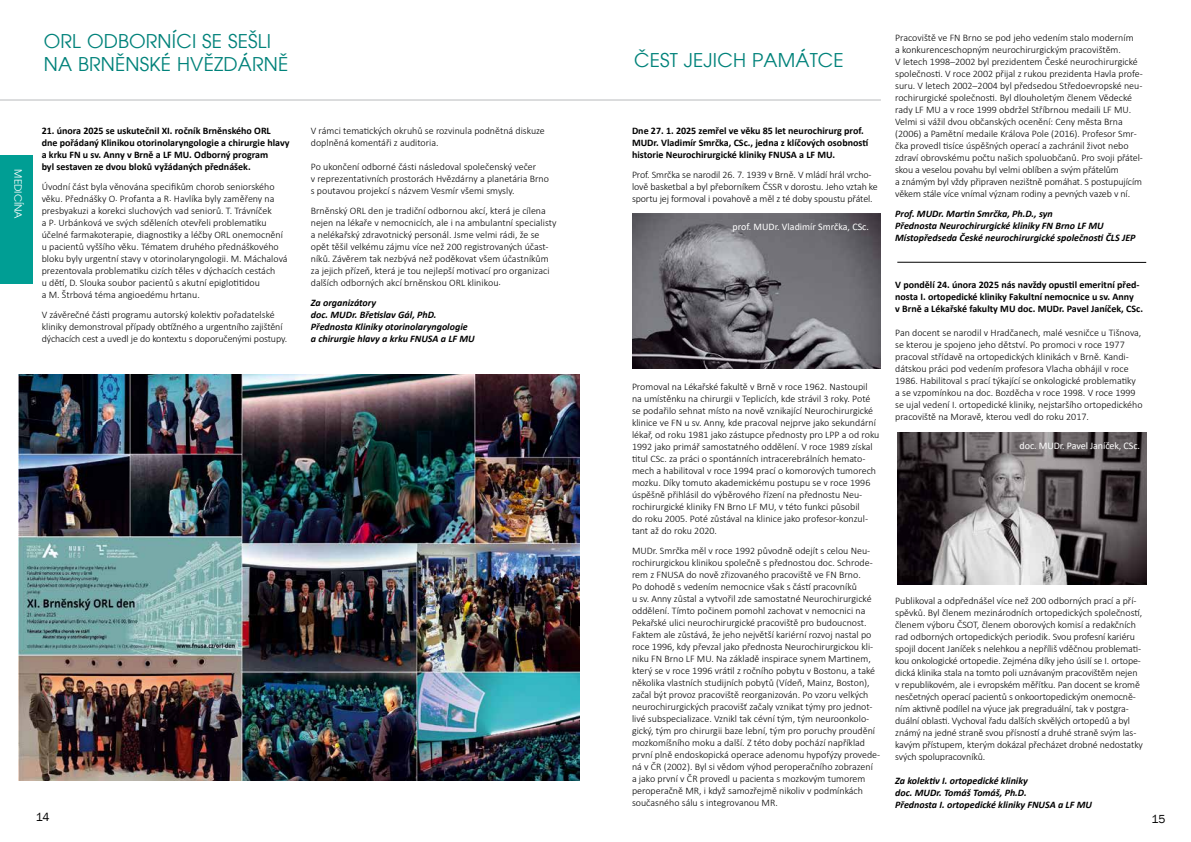
<style>
.page{position:relative;width:1191px;height:842px;background:#fff}
.page>*{position:absolute;margin:0;border:0;box-sizing:border-box;transform-origin:0 0}
.t1{font:19px/23px "Avalon CE";letter-spacing:.01em;color:#00827a}
.t2{font:12px "Franklin Gothic";color:#000}
.t3{font:10.1px "Calibri";letter-spacing:-.01em;color:#fff}
.t4{font:300 10px/12px "Calibri";color:#000}
.t5{font:700 10px/12px "Calibri";color:#000}
.t6{font:italic 700 10px/12px "Calibri";color:#000}
.t7{font:10px "Calibri";color:#fff}
.t8{font:10px "Avalon CE";color:#fff}
</style>
<div class="page">
<hr style="left:0;top:100px;width:881px;height:1px;background:#b8babd">
<div style="left:0;top:155px;width:33px;height:128px;background:#009e94"></div>
<img style="left:897px;top:432px;width:249px;height:153px">
<hr style="left:897px;top:262px;width:249px;height:1px;background:#000">
<img style="left:19px;top:375px;width:561px;height:406px">
<img style="left:632px;top:214px;width:249px;height:154px">
<h1 class="t1" style="left:44px;top:30px;width:246px">ORL ODBORNÍCI SE SEŠLI<br>NA BRNĚNSKÉ HVĚZDÁRNĚ</h1>
<p class="t8" style="left:24px;top:169px;width:51px;rotate:90deg">MEDICÍNA</p>
<p class="t5" style="left:42px;top:124px;width:249px">21. února 2025 se uskutečnil XI. ročník Brněnského ORL<br>dne pořádaný Klinikou otorinolaryngologie a chirurgie hlavy a krku FN u sv. Anny v Brně a LF MU. Odborný program<br>byl sestaven ze dvou bloků vyžádaných přednášek.</p>
<p class="t4" style="left:42px;top:180px;width:247px">Úvodní část byla věnována specifikům chorob seniorského věku. Přednášky O. Profanta a R. Havlíka byly zaměřeny na presbyakuzi a korekci sluchových vad seniorů. T. Trávníček<br>a P. Urbánková ve svých sděleních otevřeli problematiku účelné farmakoterapie, diagnostiky a léčby ORL onemocnění u pacientů vyššího věku. Tématem druhého přednáškového bloku byly urgentní stavy v otorinolaryngologii. M. Máchalová prezentovala problematiku cizích těles v dýchacích cestách<br>u dětí, D. Slouka soubor pacientů s akutní epiglotitidou<br>a M. Štrbová téma angioedému hrtanu.</p>
<p class="t4" style="left:42px;top:308px;width:247px">V závěrečné části programu autorský kolektiv pořadatelské kliniky demonstroval případy obtížného a urgentního zajištění dýchacích cest a uvedl je do kontextu s doporučenými postupy.</p>
<p class="t4" style="left:311px;top:124px;width:235px">V rámci tematických okruhů se rozvinula podnětná diskuze doplněná komentáři z auditoria.</p>
<p class="t4" style="left:311px;top:160px;width:240px">Po ukončení odborné části následoval společenský večer<br>v reprezentativních prostorách Hvězdárny a planetária Brno s poutavou projekcí s názvem Vesmír všemi smysly.</p>
<p class="t4" style="left:311px;top:204px;width:247px">Brněnský ORL den je tradiční odbornou akcí, která je cílena nejen na lékaře v nemocnicích, ale i na ambulantní specialisty a nelékařský zdravotnický personál. Jsme velmi rádi, že se opět těšil velkému zájmu více než 200 registrovaných účast&shy;níků. Závěrem tak nezbývá než poděkovat všem účastníkům za jejich přízeň, která je tou nejlepší motivací pro organizaci dalších odborných akcí brněnskou ORL klinikou.</p>
<p class="t6" style="left:311px;top:296px;width:165px">Za organizátory<br>doc. MUDr. Břetislav Gál, PhD.<br>Přednosta Kliniky otorinolaryngologie a chirurgie hlavy a krku FNUSA a LF MU</p>
<p class="t2" style="left:36px;top:809px;width:15px">14</p>
<h1 class="t1" style="left:634px;top:48px;width:211px">ČEST JEJICH PAMÁTCE</h1>
<p class="t5" style="left:632px;top:124px;width:238px">Dne 27. 1. 2025 zemřel ve věku 85 let neurochirurg prof.<br>MUDr. Vladimír Smrčka, CSc., jedna z klíčových osobností historie Neurochirurgické kliniky FNUSA a LF MU.</p>
<p class="t4" style="left:632px;top:168px;width:247px">Prof. Smrčka se narodil 26. 7. 1939 v Brně. V mládí hrál vrcho&shy;lově basketbal a byl přeborníkem ČSSR v dorostu. Jeho vztah ke sportu jej formoval i povahově a měl z té doby spoustu přátel.</p>
<p class="t7" style="left:732px;top:219px;width:138px">prof. MUDr. Vladimír Smrčka, CSc.</p>
<p class="t4" style="left:632px;top:380px;width:249px">Promoval na Lékařské fakultě v Brně v roce 1962. Nastoupil na umístěnku na chirurgii v Teplicích, kde strávil 3 roky. Poté se podařilo sehnat místo na nově vznikající Neurochirurgické klinice ve FN u sv. Anny, kde pracoval nejprve jako sekundární lékař, od roku 1981 jako zástupce přednosty pro LPP a od roku 1992 jako primář samostatného oddělení. V roce 1989 získal titul CSc. za práci o spontánních intracerebrálních hemato&shy;mech a habilitoval v roce 1994 prací o komorových tumorech mozku. Díky tomuto akademickému postupu se v roce 1996 úspěšně přihlásil do výběrového řízení na přednostu Neu&shy;rochirurgické kliniky FN Brno LF MU, v této funkci působil<br>do roku 2005. Poté zůstával na klinice jako profesor-konzul&shy;tant až do roku 2020.</p>
<p class="t4" style="left:632px;top:544px;width:250px">MUDr. Smrčka měl v roce 1992 původně odejít s celou Neu&shy;rochirurgickou klinikou společně s přednostou doc. Schrode&shy;rem z FNUSA do nově zřizovaného pracoviště ve FN Brno.<br>Po dohodě s vedením nemocnice však s částí pracovníků<br>u sv. Anny zůstal a vytvořil zde samostatné Neurochirurgické oddělení. Tímto počinem pomohl zachovat v nemocnici na Pekařské ulici neurochirurgické pracoviště pro budoucnost.<br>Faktem ale zůstává, že jeho největší kariérní rozvoj nastal po roce 1996, kdy převzal jako přednosta Neurochirurgickou kli&shy;niku FN Brno LF MU. Na základě inspirace synem Martinem, který se v roce 1996 vrátil z ročního pobytu v Bostonu, a také několika vlastních studijních pobytů (Vídeň, Mainz, Boston), začal být provoz pracoviště reorganizován. Po vzoru velkých neurochirurgických pracovišť začaly vznikat týmy pro jednot&shy;livé subspecializace. Vznikl tak cévní tým, tým neuroonkolo&shy;gický, tým pro chirurgii baze lební, tým pro poruchy proudění mozkomíšního moku a další. Z této doby pochází například první plně endoskopická operace adenomu hypofýzy provede&shy;ná v ČR (2002). Byl si vědom výhod peroperačního zobrazení<br>a jako první v ČR provedl u pacienta s mozkovým tumorem peroperačně MR, i když samozřejmě nikoliv v podmínkách současného sálu s integrovanou MR.</p>
<p class="t4" style="left:895px;top:31px;width:249px">Pracoviště ve FN Brno se pod jeho vedením stalo moderním<br>a konkurenceschopným neurochirurgickým pracovištěm.<br>V letech 1998–2002 byl prezidentem České neurochirurgické společnosti. V roce 2002 přijal z rukou prezidenta Havla profe&shy;suru. V letech 2002–2004 byl předsedou Středoevropské neu&shy;rochirurgické společnosti. Byl dlouholetým členem Vědecké rady LF MU a v roce 1999 obdržel Stříbrnou medaili LF MU.<br>Velmi si vážil dvou občanských ocenění: Ceny města Brna (2006) a Pamětní medaile Králova Pole (2016). Profesor Smr&shy;čka provedl tisíce úspěšných operací a zachránil život nebo zdraví obrovskému počtu našich spoluobčanů. Pro svoji přátel&shy;skou a veselou povahu byl velmi oblíben a svým přátelům<br>a známým byl vždy připraven nezištně pomáhat. S postupujícím věkem stále více vnímal význam rodiny a pevných vazeb v ní.</p>
<p class="t6" style="left:895px;top:207px;width:242px">Prof. MUDr. Martin Smrčka, Ph.D., syn<br>Přednosta Neurochirurgické kliniky FN Brno LF MU<br>Místopředseda České neurochirurgické společnosti ČLS JEP</p>
<p class="t5" style="left:895px;top:278px;width:249px">V pondělí 24. února 2025 nás navždy opustil emeritní před&shy;nosta I. ortopedické kliniky Fakultní nemocnice u sv. Anny<br>v Brně a Lékařské fakulty MU doc. MUDr. Pavel Janíček, CSc.</p>
<p class="t4" style="left:895px;top:326px;width:249px">Pan docent se narodil v Hradčanech, malé vesničce u Tišnova, se kterou je spojeno jeho dětství. Po promoci v roce 1977 pracoval střídavě na ortopedických klinikách v Brně. Kandi&shy;dátskou práci pod vedením profesora Vlacha obhájil v roce 1986. Habilitoval s prací týkající se onkologické problematiky a se vzpomínkou na doc. Bozděcha v roce 1998. V roce 1999 se ujal vedení I. ortopedické kliniky, nejstaršího ortopedického pracoviště na Moravě, kterou vedl do roku 2017.</p>
<p class="t3" style="left:1019px;top:439px;width:122px">doc. MUDr. Pavel Janíček, CSc.</p>
<p class="t4" style="left:895px;top:594px;width:249px">Publikoval a odpřednášel více než 200 odborných prací a pří&shy;spěvků. Byl členem mezinárodních ortopedických společností, členem výboru ČSOT, členem oborových komisí a redakčních rad odborných ortopedických periodik. Svou profesní kariéru spojil docent Janíček s nelehkou a nepříliš vděčnou problemati&shy;kou onkologické ortopedie. Zejména díky jeho úsilí se I. ortope&shy;dická klinika stala na tomto poli uznávaným pracovištěm nejen v republikovém, ale i evropském měřítku. Pan docent se kromě nesčetných operací pacientů s onkoortopedickým onemocně&shy;ním aktivně podílel na výuce jak pregraduální, tak v postgra&shy;duální oblasti. Vychoval řadu dalších skvělých ortopedů a byl známý na jedné straně svou přísností a druhé straně svým las&shy;kavým přístupem, kterým dokázal přecházet drobné nedostatky svých spolupracovníků.</p>
<p class="t6" style="left:895px;top:774px;width:198px">Za kolektiv I. ortopedické kliniky<br>doc. MUDr. Tomáš Tomáš, Ph.D.<br>Přednosta I. ortopedické kliniky FNUSA a LF MU</p>
<p class="t2" style="left:1151px;top:811px;width:15px">15</p>
</div>
